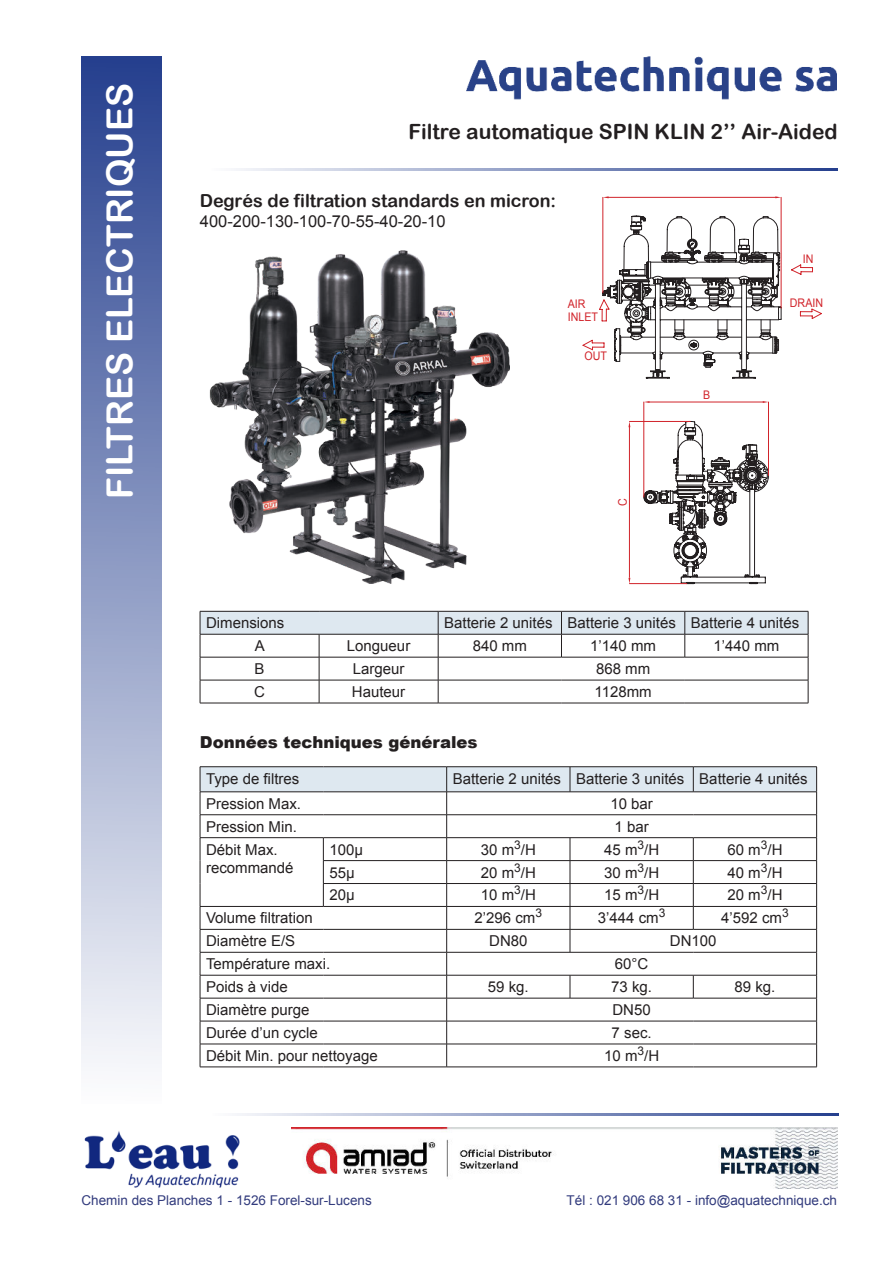
<style>
.page{position:relative;width:893px;height:1263px;background:#fff}
.page>*{position:absolute;margin:0;border:0;box-sizing:border-box;transform-origin:0 0}
.t1{font:36px "Arial Rounded MT Bold";color:#fff}
.t2{font:21px "Arial Rounded MT Bold";color:#231f20}
.t3{font:18px "Arial Rounded MT Bold";color:#231f20}
.t4{font:16.5px "Arial";color:#231f20}
.t5{font:900 16.5px "Arial";color:#231f20}
.t6{font:15px/18px "Arial";color:#231f20}
.t7{font:13.5px "Arial";color:#323b7d}
.t8{font:11.85px/12.9px "Arial";color:#d1232a;scale:.9 1}
</style>
<div class="page">
<div style="left:81px;top:56px;width:80px;height:1047px;background:linear-gradient(to bottom,#243f8d,#fdfdfe)"></div>
<img style="left:466px;top:56px;width:371px;height:44px">
<hr style="left:211px;top:168px;width:627px;height:2px;background:#253f8e">
<hr style="left:213px;top:1113px;width:626px;height:2px;background:#253f8e">
<img style="left:84px;top:1131px;width:156px;height:57px">
<img style="left:292px;top:1127px;width:546px;height:61px">
<hr style="left:200px;top:766px;width:123px;height:1px;background:#231f20">
<hr style="left:323px;top:766px;width:124px;height:1px;background:#231f20">
<hr style="left:200px;top:1067px;width:123px;height:1px;background:#231f20">
<hr style="left:323px;top:1067px;width:124px;height:1px;background:#231f20">
<hr style="left:447px;top:766px;width:123px;height:1px;background:#231f20">
<hr style="left:570px;top:766px;width:123px;height:1px;background:#231f20">
<hr style="left:693px;top:766px;width:124px;height:1px;background:#231f20">
<svg style="left:200px;top:767px;width:617px;height:300px"></svg>
<hr style="left:447px;top:1067px;width:123px;height:1px;background:#231f20">
<hr style="left:570px;top:1067px;width:123px;height:1px;background:#231f20">
<hr style="left:693px;top:1067px;width:124px;height:1px;background:#231f20">
<svg style="left:200px;top:611px;width:609px;height:92px"></svg>
<hr style="left:200px;top:703px;width:119px;height:1px;background:#231f20">
<hr style="left:319px;top:703px;width:119px;height:1px;background:#231f20">
<hr style="left:438px;top:703px;width:123px;height:1px;background:#231f20">
<hr style="left:561px;top:703px;width:124px;height:1px;background:#231f20">
<hr style="left:685px;top:703px;width:123px;height:1px;background:#231f20">
<img style="left:209px;top:251px;width:300px;height:332px">
<hr style="left:603px;top:197px;width:1px;height:96px;background:#d1232a">
<hr style="left:781px;top:197px;width:1px;height:111px;background:#d1232a">
<hr style="left:608px;top:197px;width:168px;height:1px;background:#d1232a">
<svg style="left:582px;top:216px;width:199px;height:162px"></svg>
<svg style="left:791px;top:264px;width:22px;height:11px"></svg>
<svg style="left:800px;top:309px;width:22px;height:10px"></svg>
<hr style="left:643px;top:402px;width:1px;height:95px;background:#d1232a">
<hr style="left:768px;top:402px;width:1px;height:73px;background:#d1232a">
<hr style="left:650px;top:402px;width:113px;height:1px;background:#d1232a">
<svg style="left:644px;top:401px;width:6px;height:2px"></svg>
<hr style="left:629px;top:583px;width:58px;height:1px;background:#d1232a">
<hr style="left:629px;top:421px;width:61px;height:1px;background:#d1232a">
<hr style="left:629px;top:427px;width:1px;height:150px;background:#d1232a">
<svg style="left:643px;top:421px;width:126px;height:163px"></svg>
<h1 class="t1" style="left:106px;top:499px;width:417px;rotate:-90deg">FILTRES ELECTRIQUES</h1>
<h2 class="t2" style="left:409px;top:124px;width:431px">Filtre automatique SPIN KLIN 2’’ Air-Aided</h2>
<p class="t3" style="left:200px;top:194px;width:358px">Degrés de filtration standards en micron:</p>
<p class="t4" style="left:200px;top:211px;width:247px">400-200-130-100-70-55-40-20-10</p>
<p class="t8" style="left:568px;top:298px;width:35px">AIR<br>INLET</p>
<p class="t8" style="left:584px;top:351px;width:27px">OUT</p>
<p class="t8" style="left:617px;top:505px;width:10px;rotate:-90deg">C</p>
<p class="t8" style="left:703px;top:389px;width:9px">B</p>
<p class="t8" style="left:803px;top:253px;width:13px">IN</p>
<p class="t8" style="left:790px;top:297px;width:38px">DRAIN</p>
<p class="t6" style="left:206px;top:615px;width:80px">Dimensions</p>
<p class="t6" style="left:444px;top:615px;width:357px">Batterie 2 unités Batterie 3 unités Batterie 4 unités</p>
<p class="t6" style="left:255px;top:638px;width:12px">A</p>
<p class="t6" style="left:347px;top:638px;width:65px">Longueur</p>
<p class="t6" style="left:473px;top:638px;width:56px">840 mm</p>
<p class="t6" style="left:590px;top:638px;width:67px">1’140 mm</p>
<p class="t6" style="left:713px;top:638px;width:67px">1’440 mm</p>
<p class="t6" style="left:255px;top:661px;width:12px">B</p>
<p class="t6" style="left:353px;top:661px;width:53px">Largeur</p>
<p class="t6" style="left:596px;top:661px;width:56px">868 mm</p>
<p class="t6" style="left:254px;top:684px;width:12px">C</p>
<p class="t6" style="left:352px;top:684px;width:55px">Hauteur</p>
<p class="t6" style="left:594px;top:684px;width:59px">1128mm</p>
<p class="t5" style="left:200px;top:735px;width:279px">Données techniques générales</p>
<p class="t6" style="left:206px;top:769px;width:95px">Type de filtres</p>
<p class="t6" style="left:453px;top:771px;width:357px">Batterie 2 unités Batterie 3 unités Batterie 4 unités</p>
<p class="t6" style="left:206px;top:795px;width:97px">Pression Max.</p>
<p class="t6" style="left:610px;top:795px;width:44px">10 bar</p>
<p class="t6" style="left:206px;top:819px;width:92px">Pression Min.</p>
<p class="t6" style="left:615px;top:817px;width:36px">1 bar</p>
<p class="t6" style="left:206px;top:840px;width:89px">Débit Max. recommandé</p>
<p class="t6" style="left:329px;top:840px;width:35px">100μ</p>
<p class="t6" style="left:481px;top:842px;width:57px">30 m<sup>3</sup>/H</p>
<p class="t6" style="left:604px;top:842px;width:57px">45 m<sup>3</sup>/H</p>
<p class="t6" style="left:727px;top:842px;width:57px">60 m<sup>3</sup>/H</p>
<p class="t6" style="left:329px;top:863px;width:27px">55μ</p>
<p class="t6" style="left:481px;top:865px;width:57px">20 m<sup>3</sup>/H</p>
<p class="t6" style="left:604px;top:865px;width:57px">30 m<sup>3</sup>/H</p>
<p class="t6" style="left:727px;top:865px;width:57px">40 m<sup>3</sup>/H</p>
<p class="t6" style="left:329px;top:886px;width:27px">20μ</p>
<p class="t6" style="left:481px;top:887px;width:57px">10 m<sup>3</sup>/H</p>
<p class="t6" style="left:604px;top:887px;width:57px">15 m<sup>3</sup>/H</p>
<p class="t6" style="left:727px;top:887px;width:57px">20 m<sup>3</sup>/H</p>
<p class="t6" style="left:206px;top:909px;width:108px">Volume filtration</p>
<p class="t6" style="left:475px;top:910px;width:69px">2’296 cm<sup>3</sup></p>
<p class="t6" style="left:598px;top:910px;width:69px">3’444 cm<sup>3</sup></p>
<p class="t6" style="left:721px;top:910px;width:69px">4’592 cm<sup>3</sup></p>
<p class="t6" style="left:206px;top:932px;width:91px">Diamètre E/S</p>
<p class="t6" style="left:489px;top:932px;width:40px">DN80</p>
<p class="t6" style="left:670px;top:932px;width:48px">DN100</p>
<p class="t6" style="left:206px;top:955px;width:126px">Température maxi.</p>
<p class="t6" style="left:615px;top:956px;width:35px">60°C</p>
<p class="t6" style="left:206px;top:979px;width:83px">Poids à vide</p>
<p class="t6" style="left:488px;top:978px;width:42px">59 kg.</p>
<p class="t6" style="left:611px;top:978px;width:42px">73 kg.</p>
<p class="t6" style="left:734px;top:978px;width:42px">89 kg.</p>
<p class="t6" style="left:206px;top:1002px;width:105px">Diamètre purge</p>
<p class="t6" style="left:612px;top:1001px;width:40px">DN50</p>
<p class="t6" style="left:206px;top:1025px;width:113px">Durée d’un cycle</p>
<p class="t6" style="left:612px;top:1024px;width:42px">7 sec.</p>
<p class="t6" style="left:206px;top:1047px;width:173px">Débit Min. pour nettoyage</p>
<p class="t6" style="left:604px;top:1048px;width:57px">10 m<sup>3</sup>/H</p>
<p class="t7" style="left:81px;top:1195px;width:292px">Chemin des Planches 1 - 1526 Forel-sur-Lucens</p>
<p class="t7" style="left:567px;top:1195px;width:272px">Tél : 021 906 68 31 - info@aquatechnique.ch</p>
</div>
